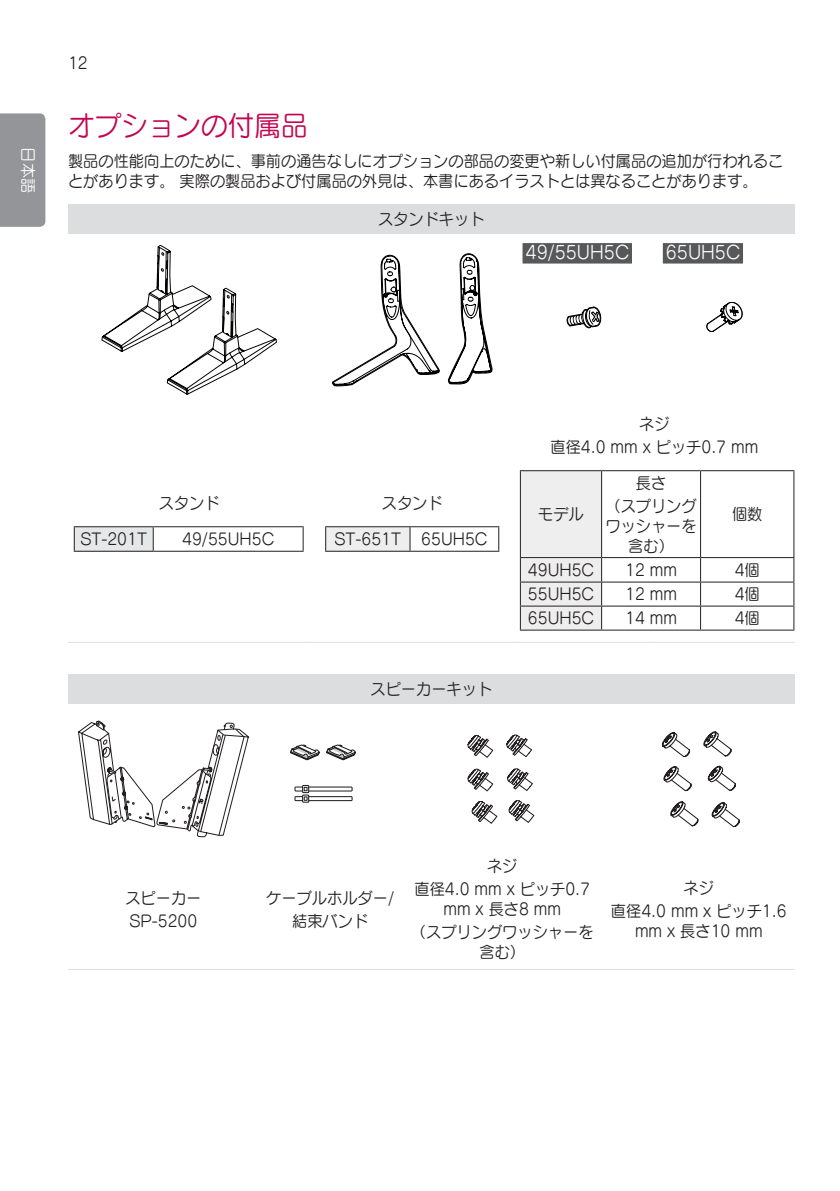
<style>
.page{position:relative;width:840px;height:1191px;background:#fff}
.page>*{position:absolute;margin:0;border:0;box-sizing:border-box;transform-origin:0 0}
.t1{font:28px "LG Display JP";color:#c30552;scale:.95 1}
.t2{font:18px "LG Display JP";color:#fff;scale:.95 1}
.t3{font:16px/22.8px "LG Display JP";color:#231f20;text-align:center;scale:.95 1}
.t4{font:16px "LG Display JP";color:#fff;scale:.95 1}
</style>
<div class="page">
<div style="left:0;top:113px;width:45px;height:114px;background:#939598"></div>
<div style="left:68px;top:204px;width:726px;height:30px;background:#dcdddf"></div>
<hr style="left:68px;top:642px;width:242px;height:1px;background:#dcdddf">
<hr style="left:310px;top:642px;width:204px;height:1px;background:#dcdddf">
<hr style="left:514px;top:642px;width:140px;height:1px;background:#dcdddf">
<hr style="left:654px;top:642px;width:140px;height:1px;background:#dcdddf">
<svg style="left:101px;top:245px;width:176px;height:149px"></svg>
<svg style="left:332px;top:253px;width:160px;height:133px"></svg>
<div style="left:522px;top:243px;width:109px;height:20px;background:#57585a"></div>
<svg style="left:566px;top:306px;width:36px;height:23px"></svg>
<div style="left:662px;top:243px;width:80px;height:20px;background:#57585a"></div>
<svg style="left:706px;top:302px;width:36px;height:30px"></svg>
<div style="left:74px;top:527px;width:79px;height:24px;background:#e6e7e9"></div>
<hr style="left:74px;top:526px;width:79px;height:1px;background:#231f20">
<svg style="left:74px;top:527px;width:1px;height:24px"></svg>
<hr style="left:153px;top:526px;width:150px;height:1px;background:#231f20">
<svg style="left:153px;top:527px;width:1px;height:24px"></svg>
<svg style="left:302px;top:527px;width:1px;height:24px"></svg>
<hr style="left:74px;top:551px;width:79px;height:1px;background:#231f20">
<hr style="left:153px;top:551px;width:150px;height:1px;background:#231f20">
<div style="left:325px;top:527px;width:85px;height:24px;background:#eeeeef"></div>
<hr style="left:325px;top:526px;width:85px;height:1px;background:#231f20">
<svg style="left:325px;top:527px;width:1px;height:24px"></svg>
<hr style="left:410px;top:526px;width:89px;height:1px;background:#231f20">
<svg style="left:409px;top:527px;width:1px;height:24px"></svg>
<svg style="left:498px;top:527px;width:1px;height:24px"></svg>
<hr style="left:325px;top:551px;width:85px;height:1px;background:#231f20">
<hr style="left:410px;top:551px;width:89px;height:1px;background:#231f20">
<hr style="left:519px;top:470px;width:82px;height:1px;background:#231f20">
<hr style="left:601px;top:470px;width:99px;height:1px;background:#231f20">
<hr style="left:700px;top:470px;width:94px;height:1px;background:#231f20">
<hr style="left:699px;top:471px;width:1px;height:86px;background:#231f20">
<hr style="left:793px;top:471px;width:1px;height:86px;background:#231f20">
<hr style="left:601px;top:557px;width:99px;height:1px;background:#231f20">
<hr style="left:700px;top:557px;width:94px;height:1px;background:#231f20">
<hr style="left:601px;top:581px;width:99px;height:1px;background:#231f20">
<hr style="left:700px;top:581px;width:94px;height:1px;background:#231f20">
<hr style="left:601px;top:605px;width:99px;height:1px;background:#231f20">
<div style="left:519px;top:471px;width:82px;height:158px;background:#eeeeef"></div>
<hr style="left:700px;top:605px;width:94px;height:1px;background:#231f20">
<svg style="left:793px;top:558px;width:1px;height:71px"></svg>
<hr style="left:519px;top:629px;width:82px;height:1px;background:#231f20">
<hr style="left:601px;top:629px;width:99px;height:1px;background:#231f20">
<hr style="left:700px;top:629px;width:94px;height:1px;background:#231f20">
<div style="left:68px;top:674px;width:726px;height:29px;background:#dcdddf"></div>
<hr style="left:68px;top:969px;width:191px;height:1px;background:#dcdddf">
<hr style="left:259px;top:969px;width:142px;height:1px;background:#dcdddf">
<hr style="left:401px;top:969px;width:201px;height:1px;background:#dcdddf">
<hr style="left:602px;top:969px;width:192px;height:1px;background:#dcdddf">
<svg style="left:78px;top:720px;width:171px;height:117px"></svg>
<svg style="left:290px;top:744px;width:66px;height:17px"></svg>
<div style="left:294px;top:786px;width:58px;height:5px;border:1px solid #231f20"></div>
<div style="left:302px;top:785px;width:7px;height:8px;border:1px solid #231f20"></div>
<div style="left:294px;top:796px;width:58px;height:5px;border:1px solid #231f20"></div>
<div style="left:302px;top:794px;width:7px;height:8px;border:1px solid #231f20"></div>
<svg style="left:303px;top:787px;width:4px;height:14px"></svg>
<svg style="left:467px;top:734px;width:68px;height:90px"></svg>
<svg style="left:661px;top:731px;width:78px;height:96px"></svg>
<p class="t4" style="left:39px;top:147px;width:49px;rotate:90deg">日本語</p>
<p class="t3" style="left:68px;top:51px;width:22px">12</p>
<h1 class="t1" style="left:68px;top:107px;width:254px">オプションの付属品</h1>
<p class="t3" style="left:68px;top:150px;width:753px;line-height:20px;text-align:left">製品の性能向上のために、事前の通告なしにオプションの部品の変更や新しい付属品の追加が行われることがあります。 実際の製品および付属品の外見は、本書にあるイラストとは異なることがあります。</p>
<p class="t3" style="left:378px;top:207px;width:114px">スタンドキット</p>
<p class="t2" style="left:525px;top:241px;width:110px">49/55UH5C</p>
<p class="t2" style="left:665px;top:241px;width:80px">65UH5C</p>
<p class="t3" style="left:159px;top:491px;width:66px">スタンド</p>
<p class="t3" style="left:80px;top:527px;width:72px">ST-201T</p>
<p class="t3" style="left:182px;top:527px;width:98px">49/55UH5C</p>
<p class="t3" style="left:381px;top:491px;width:65px">スタンド</p>
<p class="t3" style="left:334px;top:527px;width:72px">ST-651T</p>
<p class="t3" style="left:421px;top:527px;width:71px">65UH5C</p>
<p class="t3" style="left:370px;top:677px;width:130px">スピーカーキット</p>
<p class="t3" style="left:550px;top:412px;width:220px">ネジ<br>直径4.0 mm x ピッチ0.7 mm</p>
<p class="t3" style="left:538px;top:502px;width:49px">モデル</p>
<p class="t3" style="left:605px;top:471px;width:97px">長さ<br>（スプリング</p>
<p class="t3" style="left:605px;top:515px;width:98px;line-height:20px">ワッシャーを含む）</p>
<p class="t3" style="left:731px;top:502px;width:34px">個数</p>
<p class="t3" style="left:527px;top:558px;width:71px">49UH5C</p>
<p class="t3" style="left:624px;top:558px;width:56px">12 mm</p>
<p class="t3" style="left:734px;top:558px;width:28px">4個</p>
<p class="t3" style="left:527px;top:582px;width:71px">55UH5C</p>
<p class="t3" style="left:624px;top:582px;width:56px">12 mm</p>
<p class="t3" style="left:734px;top:582px;width:28px">4個</p>
<p class="t3" style="left:527px;top:606px;width:71px">65UH5C</p>
<p class="t3" style="left:624px;top:606px;width:56px">14 mm</p>
<p class="t3" style="left:734px;top:606px;width:28px">4個</p>
<p class="t3" style="left:125px;top:885px;width:82px;text-align:left">スピーカー<br>SP-5200</p>
<p class="t3" style="left:266px;top:885px;width:136px">ケーブルホルダー/結束バンド</p>
<p class="t3" style="left:414px;top:854px;width:186px">ネジ<br>直径4.0 mm x ピッチ0.7</p>
<p class="t3" style="left:411px;top:897px;width:194px">mm x 長さ8 mm<br>（スプリングワッシャーを</p>
<p class="t3" style="left:479px;top:939px;width:50px">含む）</p>
<p class="t3" style="left:610px;top:875px;width:186px">ネジ<br>直径4.0 mm x ピッチ1.6</p>
<p class="t3" style="left:634px;top:918px;width:136px">mm x 長さ10 mm</p>
</div>
